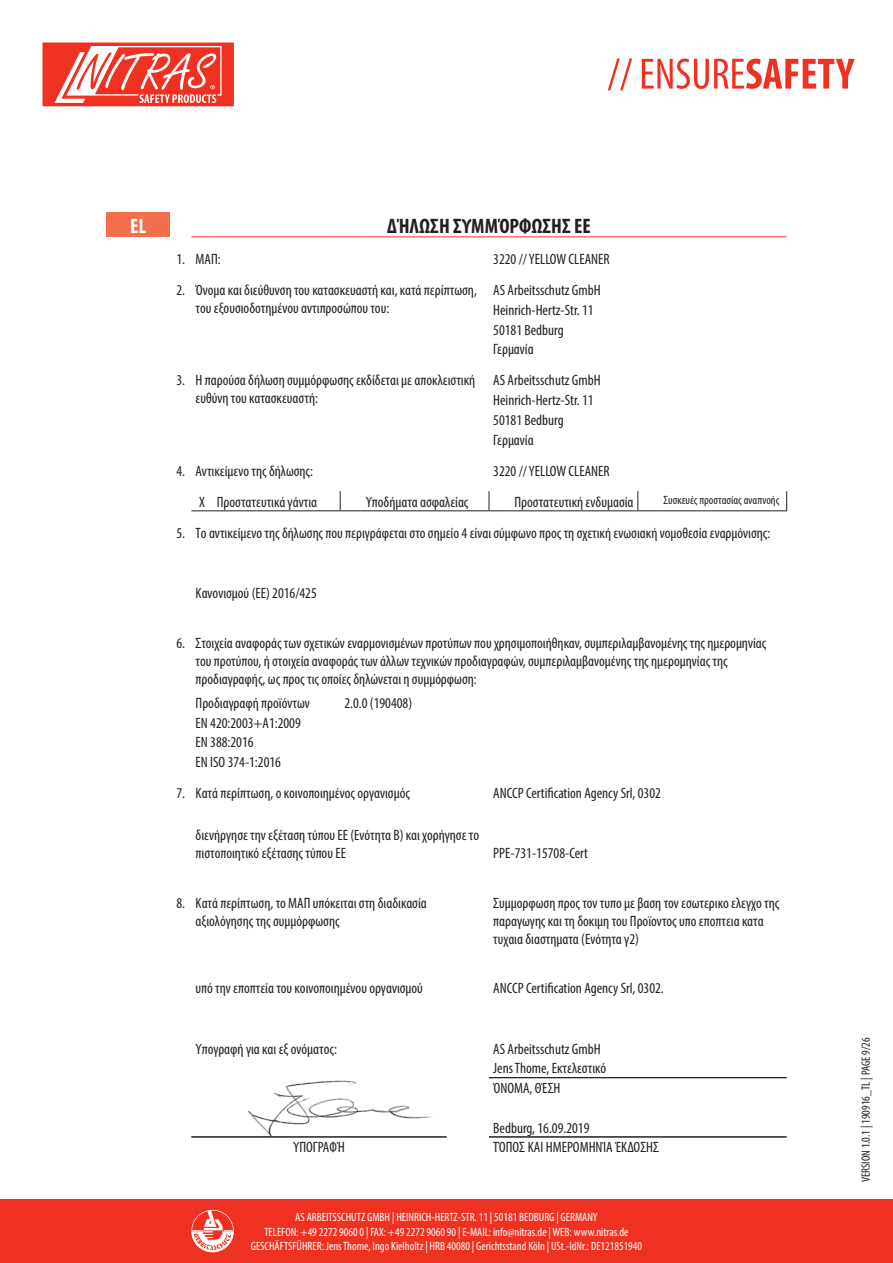
<style>
.page{position:relative;width:893px;height:1263px;background:#fff}
.page>*{position:absolute;margin:0;border:0;box-sizing:border-box;transform-origin:0 0}
.t1{font:700 condensed 21px "Myriad Pro";color:#231f20}
.t2{font:700 condensed 21px "Myriad Pro";color:#fff}
.t3{font:condensed 15px/18px "Myriad Pro";color:#231f20}
.t4{font:condensed 12px/14.4px "Myriad Pro";color:#fff;text-align:center}
.t5{font:condensed 12px "Myriad Pro";color:#231f20}
</style>
<div class="page">
<div style="left:0;top:1199px;width:893px;height:64px;background:#ef3122"></div>
<svg style="left:608px;top:58px;width:247px;height:32px"></svg>
<svg style="left:191px;top:1210px;width:43px;height:42px"></svg>
<svg style="left:43px;top:43px;width:191px;height:63px"></svg>
<img style="left:248px;top:1080px;width:186px;height:56px">
<div style="left:106px;top:213px;width:64px;height:24px;background:#f36e4a"></div>
<svg style="left:191px;top:236px;width:22px;height:1px"></svg>
<hr style="left:213px;top:236px;width:127px;height:1px;background:#ef3122">
<svg style="left:340px;top:236px;width:21px;height:1px"></svg>
<hr style="left:361px;top:236px;width:128px;height:1px;background:#ef3122">
<svg style="left:489px;top:236px;width:21px;height:1px"></svg>
<hr style="left:510px;top:236px;width:128px;height:1px;background:#ef3122">
<svg style="left:638px;top:236px;width:21px;height:1px"></svg>
<hr style="left:659px;top:236px;width:128px;height:1px;background:#ef3122">
<svg style="left:489px;top:491px;width:21px;height:20px"></svg>
<hr style="left:510px;top:510px;width:128px;height:1px;background:#231f20">
<svg style="left:637px;top:491px;width:22px;height:20px"></svg>
<hr style="left:659px;top:510px;width:128px;height:1px;background:#231f20">
<svg style="left:786px;top:491px;width:1px;height:19px"></svg>
<svg style="left:191px;top:510px;width:22px;height:1px"></svg>
<hr style="left:213px;top:510px;width:127px;height:1px;background:#231f20">
<svg style="left:340px;top:491px;width:21px;height:20px"></svg>
<hr style="left:361px;top:510px;width:128px;height:1px;background:#231f20">
<hr style="left:191px;top:1136px;width:255px;height:1px;background:#231f20">
<hr style="left:489px;top:1077px;width:298px;height:1px;background:#231f20">
<hr style="left:489px;top:1136px;width:298px;height:1px;background:#231f20">
<p class="t2" style="left:130px;top:212px;width:18px">EL</p>
<p class="t1" style="left:387px;top:212px;width:205px">ΔΉΛΩΣΗ ΣΥΜΜΌΡΦΩΣΗΣ ΕΕ</p>
<p class="t3" style="left:176px;top:250px;width:10px">1.</p>
<p class="t3" style="left:196px;top:250px;width:27px">ΜΑΠ:</p>
<p class="t3" style="left:176px;top:281px;width:10px">2.</p>
<p class="t3" style="left:196px;top:281px;width:283px">Όνομα και διεύθυνση του κατασκευαστή και, κατά περίπτωση, του εξουσιοδοτημένου αντιπροσώπου του:</p>
<p class="t3" style="left:493px;top:340px;width:42px">Γερμανία</p>
<p class="t3" style="left:176px;top:371px;width:10px">3.</p>
<p class="t3" style="left:196px;top:371px;width:281px">Η παρούσα δήλωση συμμόρφωσης εκδίδεται με αποκλειστική ευθύνη του κατασκευαστή:</p>
<p class="t3" style="left:493px;top:430px;width:42px">Γερμανία</p>
<p class="t3" style="left:176px;top:461px;width:10px">4.</p>
<p class="t3" style="left:196px;top:461px;width:119px">Αντικείμενο της δήλωσης:</p>
<p class="t3" style="left:217px;top:492px;width:102px">Προστατευτικά γάντια</p>
<p class="t3" style="left:366px;top:492px;width:104px">Υποδήματα ασφαλείας</p>
<p class="t3" style="left:514px;top:492px;width:121px">Προστατευτική ενδυμασία</p>
<p class="t5" style="left:663px;top:493px;width:118px">Συσκευές προστασίας αναπνοής</p>
<p class="t3" style="left:176px;top:524px;width:10px">5.</p>
<p class="t3" style="left:196px;top:524px;width:576px">Το αντικείμενο της δήλωσης που περιγράφεται στο σημείο 4 είναι σύμφωνο προς τη σχετική ενωσιακή νομοθεσία εναρμόνισης:</p>
<h1 class="t2" style="left:129px;top:212px;width:20px">DE</h1>
<p class="t3" style="left:493px;top:243px;width:118px;line-height:31px">3220 // YELLOW CLEANER<br>AS Arbeitsschutz GmbH</p>
<p class="t3" style="left:493px;top:300px;width:102px;line-height:19.8px">Heinrich-Hertz-Str. 11<br>50181 Bedburg</p>
<p class="t3" style="left:493px;top:370px;width:109px;line-height:19.8px">AS Arbeitsschutz GmbH<br>Heinrich-Hertz-Str. 11<br>50181 Bedburg</p>
<p class="t3" style="left:493px;top:461px;width:118px">3220 // YELLOW CLEANER</p>
<p class="t3" style="left:199px;top:492px;width:7px">X</p>
<p class="t3" style="left:196px;top:583px;width:123px">Κανονισμού (EE) 2016/425</p>
<p class="t3" style="left:176px;top:634px;width:10px">6.</p>
<p class="t3" style="left:196px;top:634px;width:572px">Στοιχεία αναφοράς των σχετικών εναρμονισμένων προτύπων που χρησιμοποιήθηκαν, συμπεριλαμβανομένης της ημερομηνίας του προτύπου, ή στοιχεία αναφοράς των άλλων τεχνικών προδιαγραφών, συμπεριλαμβανομένης της ημερομηνίας της προδιαγραφής, ως προς τις οποίες δηλώνεται η συμμόρφωση:</p>
<p class="t3" style="left:196px;top:694px;width:116px">Προδιαγραφή προϊόντων</p>
<p class="t3" style="left:344px;top:694px;width:69px">2.0.0 (190408)</p>
<p class="t3" style="left:196px;top:712px;width:107px;line-height:19.8px">EN 420:2003+A1:2009<br>EN 388:2016<br>EN ISO 374-1:2016</p>
<p class="t3" style="left:493px;top:784px;width:169px">ANCCP Certification Agency Srl, 0302</p>
<p class="t3" style="left:176px;top:784px;width:10px">7.</p>
<p class="t3" style="left:196px;top:784px;width:216px">Κατά περίπτωση, ο κοινοποιημένος οργανισμός</p>
<p class="t3" style="left:196px;top:825px;width:285px">διενήργησε την εξέταση τύπου ΕΕ (Ενότητα B) και χορήγησε το πιστοποιητικό εξέτασης τύπου ΕΕ</p>
<p class="t3" style="left:176px;top:894px;width:10px">8.</p>
<p class="t3" style="left:196px;top:894px;width:233px">Κατά περίπτωση, το ΜΑΠ υπόκειται στη διαδικασία αξιολόγησης της συμμόρφωσης</p>
<p class="t3" style="left:493px;top:894px;width:287px">Συμμορφωση προς τον τυπο με βαση τον εσωτερικο ελεγχο της παραγωγης και τη δοκιμη του Προϊοντος υπο εποπτεια κατα τυχαια διαστηματα (Ενότητα γ2)</p>
<p class="t3" style="left:196px;top:979px;width:229px">υπό την εποπτεία του κοινοποιημένου οργανισμού</p>
<p class="t3" style="left:493px;top:843px;width:96px">PPE-731-15708-Cert</p>
<p class="t3" style="left:493px;top:979px;width:172px">ANCCP Certification Agency Srl, 0302.</p>
<p class="t3" style="left:196px;top:1039px;width:143px">Υπογραφή για και εξ ονόματος:</p>
<p class="t3" style="left:493px;top:1039px;width:109px">AS Arbeitsschutz GmbH</p>
<p class="t3" style="left:493px;top:1059px;width:115px">Jens Thome, Εκτελεστικό</p>
<p class="t3" style="left:493px;top:1079px;width:69px">ΌΝΟΜΑ, ΘΈΣΗ</p>
<p class="t3" style="left:493px;top:1118px;width:98px">Bedburg, 16.09.2019</p>
<p class="t3" style="left:293px;top:1138px;width:53px">ΥΠΟΓΡΑΦΉ</p>
<p class="t3" style="left:493px;top:1138px;width:168px">ΤΌΠΟΣ ΚΑΙ ΗΜΕΡΟΜΗΝΊΑ ΈΚΔΟΣΗΣ</p>
<p class="t4" style="left:251px;top:1210px;width:393px">AS ARBEITSSCHUTZ GMBH | HEINRICH-HERTZ-STR. 11 | 50181 BEDBURG | GERMANY<br>TELEFON: +49 2272 9060 0 | FAX: +49 2272 9060 90 | E-MAIL: info@nitras.de | WEB: www.nitras.de<br>GESCHÄFTSFÜHRER: Jens Thome, Ingo Kielholtz | HRB 40080 | Gerichtsstand Köln | USt.-IdNr.: DE121851940</p>
<p class="t5" style="left:859px;top:1182px;width:146px;rotate:-90deg">VERSION 1.0.1 | 190916_TL | PAGE 9/26</p>
</div>
